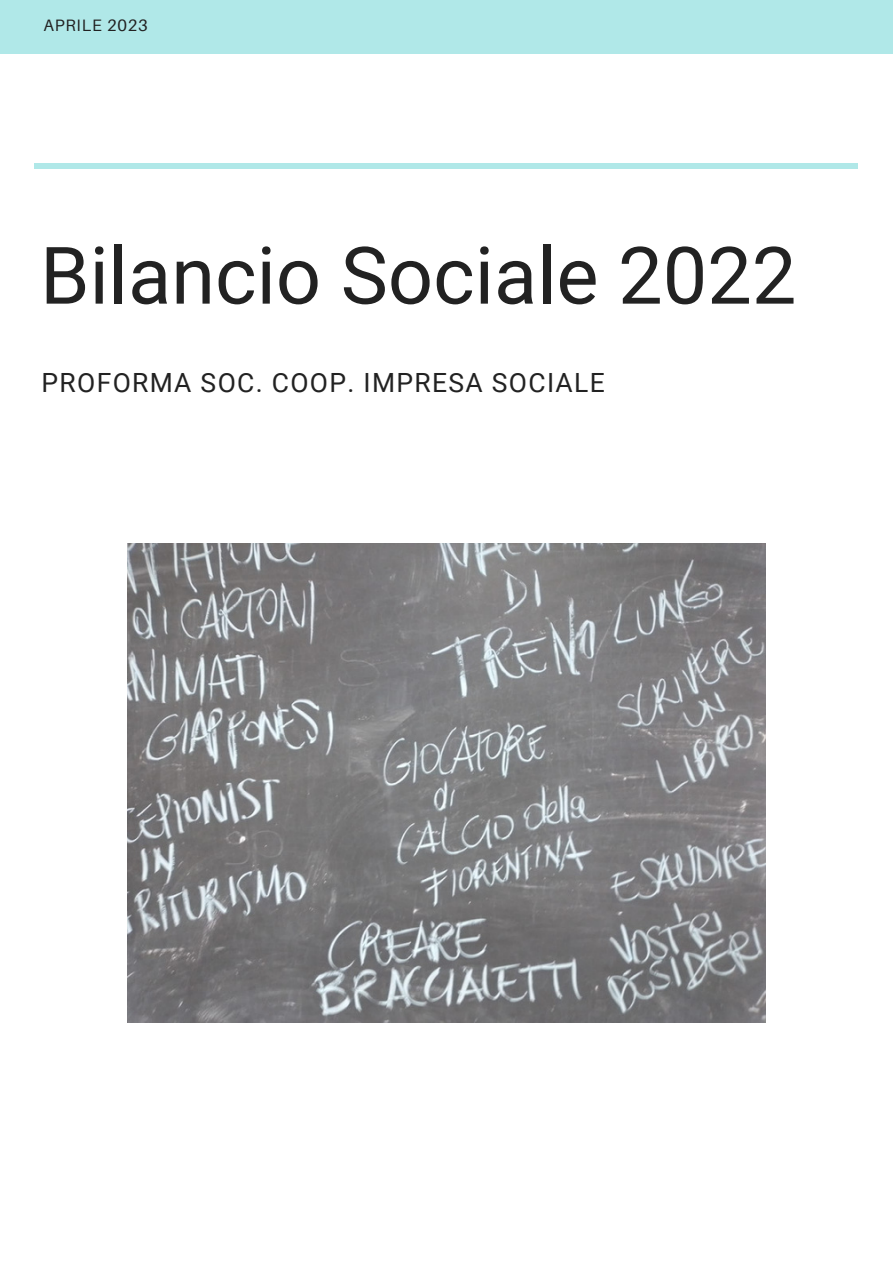
<style>
.page{position:relative;width:893px;height:1264px;background:#fff}
.page>*{position:absolute;margin:0;border:0;box-sizing:border-box;transform-origin:0 0}
.t1{font:79.35px "Roboto";color:#222}
.t2{font:26.4px "Roboto";letter-spacing:.05em;color:#222}
.t3{font:16.5px "Aileron";letter-spacing:.05em;color:#222}
</style>
<div class="page">
<hr style="left:35px;top:164px;width:822px;height:4px;background:#b0e8e8">
<div style="left:0;top:0;width:892px;height:54px;background:#b0e8e8"></div>
<img style="left:127px;top:543px;width:638px;height:479px">
<p class="t3" style="left:43px;top:15px;width:106px">APRILE 2023</p>
<p class="t1" style="left:40px;top:230px;width:757px">Bilancio Sociale 2022</p>
<p class="t2" style="left:42px;top:367px;width:564px">PROFORMA SOC. COOP. IMPRESA SOCIALE</p>
</div>
